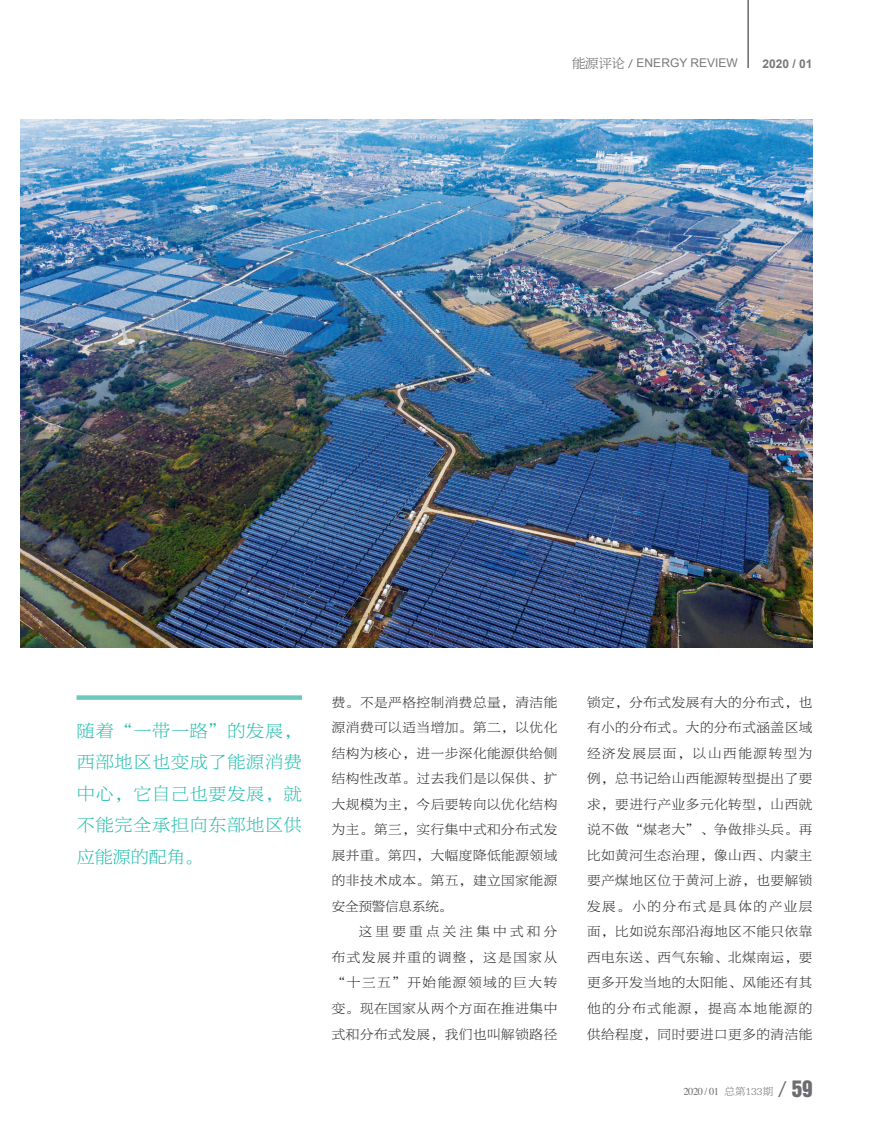
<style>
.page{position:relative;width:872px;height:1127px;background:#fff}
.page>*{position:absolute;margin:0;border:0;box-sizing:border-box;transform-origin:0 0}
.t1{font:21px "Helvetica Inserat LT Std";color:#6c6d70}
.抽文{font:18px/31.5px "FZBYSK GBK1 0";letter-spacing:.045em;color:#22bcac;text-align:justify}
.内文{font:13.5px/25.5px "FZBYSK GBK1 0";letter-spacing:.045em;color:#231f20;text-align:justify}
.t2{font:12px "Arial";color:#76787b}
.t3{font:700 12px "Arial";color:#76787b}
.t4{font:10.5px "Times";letter-spacing:-.05em;color:#6c6d70}
.s1{font-family:"FZBYSK GBK1 0";font-size:13.5px;color:#57585a}
.s2{font-family:"FZBYSK GBK1 0"}
.s3{font-family:"FZBYSK GBK1 0";font-size:24px}
</style>
<div class="page">
<hr style="left:748px;top:0;width:1px;height:68px;background:#231f20">
<div style="left:77px;top:695px;width:225px;height:5px;background:#6bc8be"></div>
<img style="left:20px;top:120px;width:792px;height:527px">
<p class="t2" style="left:572px;top:55px;width:167px"><span class="s1">能源评论 /</span> ENERGY REVIEW</p>
<p class="t3" style="left:762px;top:56px;width:52px">2020 / 01</p>
<p class="抽文" style="left:77px;top:715px;width:226px">随着“一带一路”的发展，西部地区也变成了能源消费中心，它自己也要发展，就不能完全承担向东部地区供应能源的配角。</p>
<p class="内文" style="left:332px;top:690px;width:227px">费。不是严格控制消费总量，清洁能源消费可以适当增加。第二，以优化结构为核心，进一步深化能源供给侧结构性改革。过去我们是以保供、扩大规模为主，今后要转向以优化结构为主。第三，实行集中式和分布式发展并重。第四，大幅度降低能源领域的非技术成本。第五，建立国家能源安全预警信息系统。</p>
<p class="内文" style="left:332px;top:919px;width:227px;text-indent:27px">这里要重点关注集中式和分布式发展并重的调整，这是国家从“十三五”开始能源领域的巨大转变。现在国家从两个方面在推进集中式和分布式发展，我们也叫解锁路径</p>
<p class="内文" style="left:587px;top:690px;width:227px">锁定，分布式发展有大的分布式，也有小的分布式。大的分布式涵盖区域经济发展层面，以山西能源转型为例，总书记给山西能源转型提出了要求，要进行产业多元化转型，山西就说不做“煤老大”、争做排头兵。再比如黄河生态治理，像山西、内蒙主要产煤地区位于黄河上游，也要解锁发展。小的分布式是具体的产业层面，比如说东部沿海地区不能只依靠西电东送、西气东输、北煤南运，要更多开发当地的太阳能、风能还有其他的分布式能源，提高本地能源的供给程度，同时要进口更多的清洁能</p>
<p class="t4" style="left:683px;top:1082px;width:91px">2020 / 01 <span class="s2">总第133期</span></p>
<h1 class="t1" style="left:777px;top:1076px;width:37px"><span class="s3">/</span>59</h1>
</div>
